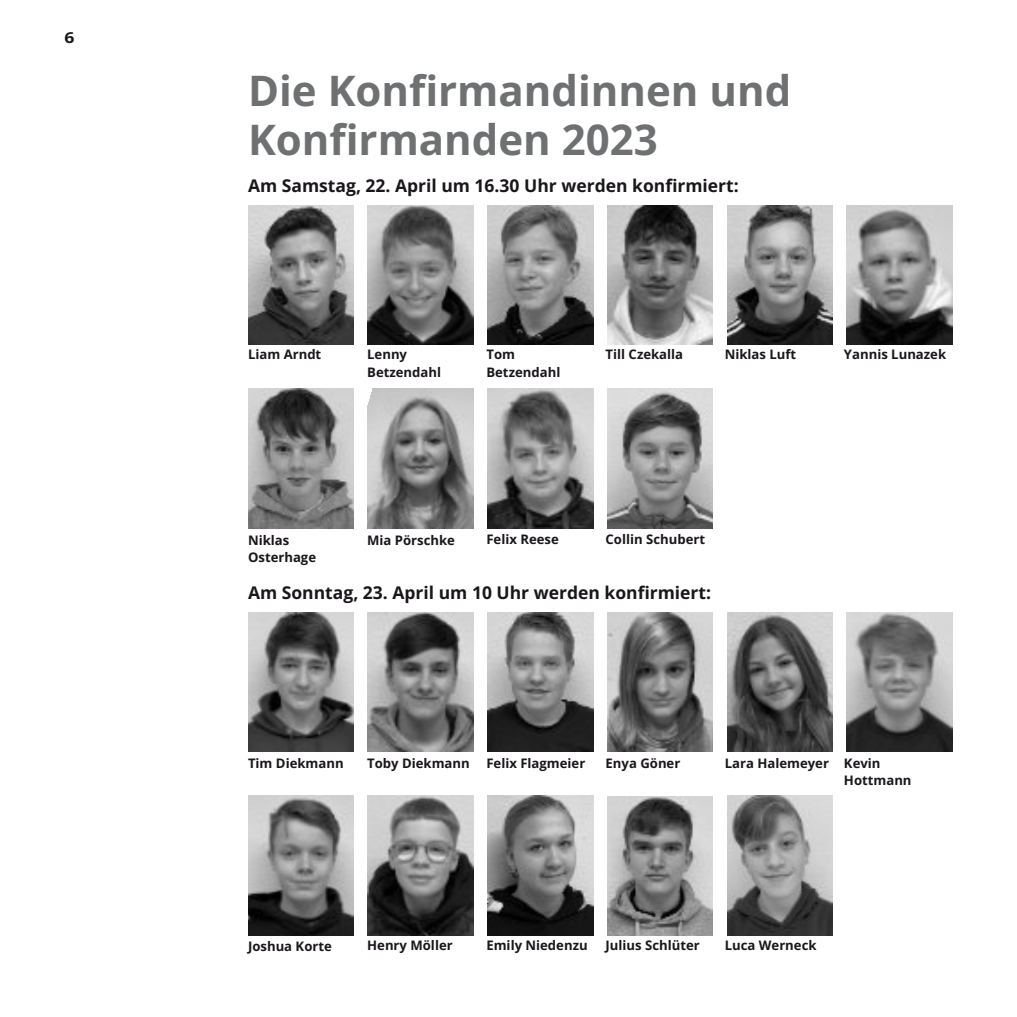
<style>
.page{position:relative;width:1017px;height:1017px;background:#fff}
.page>*{position:absolute;margin:0;border:0;box-sizing:border-box;transform-origin:0 0}
.t1{font:700 42px/49px "Open Sans";color:#6f7072}
.t2{font:700 17.5px "Open Sans";color:#1a171b}
.t3{font:700 14.88px "Open Sans";color:#1a171b;scale:1.18 1}
.t4{font:700 13.12px/17.5px "Open Sans";color:#1a171b}
</style>
<div class="page">
<img style="left:248px;top:205px;width:106px;height:139px">
<img style="left:248px;top:389px;width:106px;height:139px">
<img style="left:248px;top:612px;width:106px;height:139px">
<img style="left:248px;top:796px;width:106px;height:139px">
<img style="left:368px;top:205px;width:105px;height:139px">
<img style="left:368px;top:389px;width:105px;height:139px">
<img style="left:368px;top:612px;width:105px;height:139px">
<img style="left:368px;top:796px;width:105px;height:139px">
<img style="left:488px;top:205px;width:105px;height:139px">
<img style="left:488px;top:389px;width:105px;height:139px">
<img style="left:488px;top:612px;width:105px;height:139px">
<img style="left:488px;top:796px;width:105px;height:139px">
<img style="left:607px;top:205px;width:106px;height:139px">
<img style="left:607px;top:389px;width:106px;height:139px">
<img style="left:607px;top:612px;width:106px;height:139px">
<img style="left:607px;top:796px;width:106px;height:140px">
<img style="left:727px;top:205px;width:106px;height:139px">
<img style="left:727px;top:612px;width:106px;height:139px">
<img style="left:727px;top:796px;width:106px;height:139px">
<img style="left:847px;top:205px;width:105px;height:139px">
<img style="left:847px;top:612px;width:105px;height:139px">
<p class="t3" style="left:64px;top:27px;width:10px">6</p>
<h1 class="t1" style="left:248px;top:66px;width:545px">Die Konfirmandinnen und<br>Konfirmanden 2023</h1>
<h2 class="t2" style="left:248px;top:174px;width:492px">Am Samstag, 22. April um 16.30 Uhr werden konfirmiert:</h2>
<p class="t4" style="left:248px;top:346px;width:75px">Liam Arndt</p>
<p class="t4" style="left:367px;top:345px;width:75px">Lenny<br>Betzendahl</p>
<p class="t4" style="left:486px;top:345px;width:75px">Tom<br>Betzendahl</p>
<p class="t4" style="left:606px;top:345px;width:79px">Till Czekalla</p>
<p class="t4" style="left:725px;top:345px;width:73px">Niklas Luft</p>
<p class="t4" style="left:844px;top:345px;width:104px">Yannis Lunazek</p>
<p class="t4" style="left:248px;top:531px;width:70px">Niklas<br>Osterhage</p>
<p class="t4" style="left:367px;top:531px;width:89px">Mia Pörschke</p>
<p class="t4" style="left:486px;top:530px;width:74px">Felix Reese</p>
<p class="t4" style="left:606px;top:530px;width:101px">Collin Schubert</p>
<h2 class="t2" style="left:248px;top:581px;width:465px">Am Sonntag, 23. April um 10 Uhr werden konfirmiert:</h2>
<p class="t4" style="left:248px;top:754px;width:97px">Tim Diekmann</p>
<p class="t4" style="left:367px;top:754px;width:104px">Toby Diekmann</p>
<p class="t4" style="left:486px;top:754px;width:100px">Felix Flagmeier</p>
<p class="t4" style="left:606px;top:754px;width:76px">Enya Göner</p>
<p class="t4" style="left:844px;top:754px;width:69px;text-indent:-119px">Lara Halemeyer Kevin<br>Hottmann</p>
<p class="t4" style="left:248px;top:937px;width:85px">Joshua Korte</p>
<p class="t4" style="left:367px;top:936px;width:87px">Henry Möller</p>
<p class="t4" style="left:486px;top:936px;width:103px">Emily Niedenzu</p>
<p class="t4" style="left:606px;top:936px;width:96px">Julius Schlüter</p>
<p class="t4" style="left:725px;top:936px;width:93px">Luca Werneck</p>
</div>
